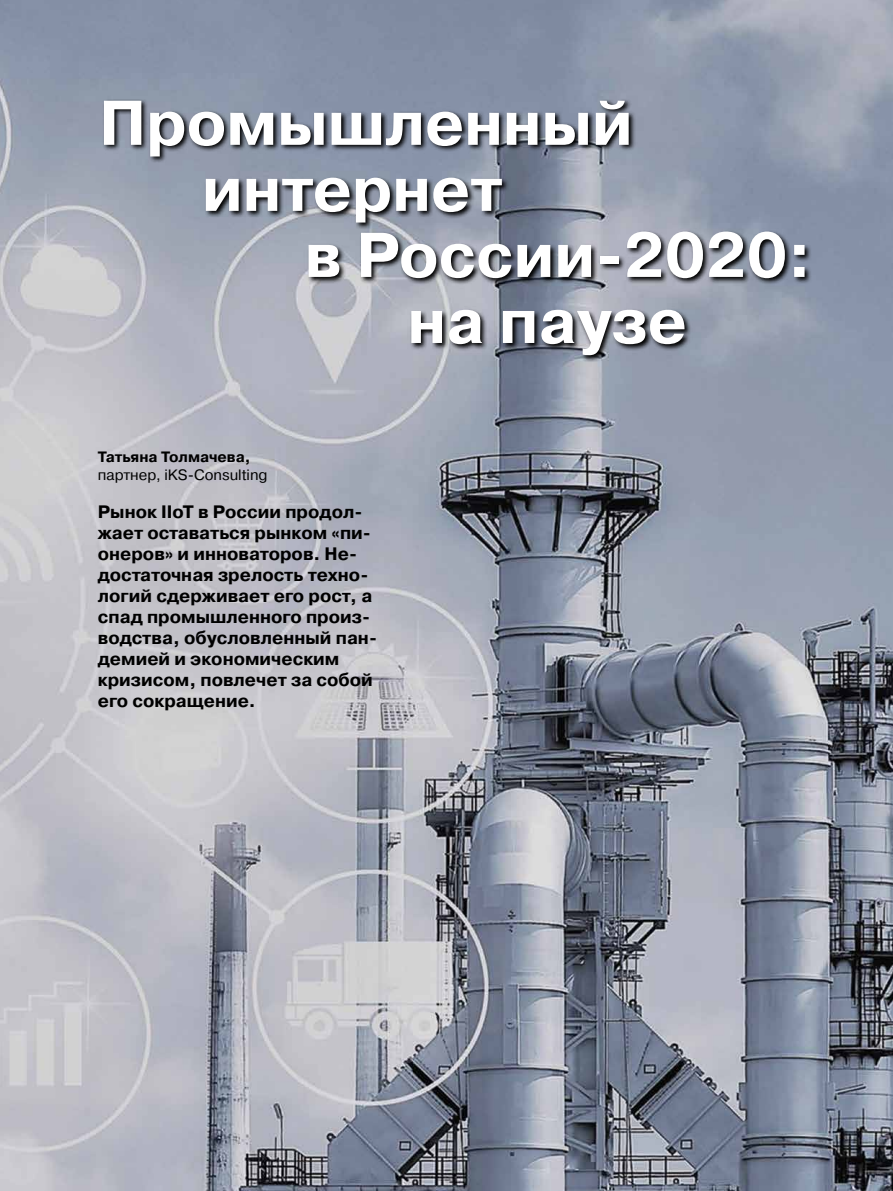
<style>
.page{position:relative;width:893px;height:1191px;background:#fff}
.page>*{position:absolute;margin:0;border:0;box-sizing:border-box;transform-origin:0 0}
.t1{font:700 63px/66px "Pragmatica";color:#fff;text-align:center}
.t2{font:700 18px/21px "Pragmatica";color:#000}
.t3{font:15px "Pragmatica";color:#000}
.t4{font:700 15px "Pragmatica";color:#000}
</style>
<div class="page">
<img style="left:0;top:0;width:893px;height:1191px">
<svg style="left:102px;top:99px;width:710px;height:264px;background:#818794"></svg>
<h1 class="t1" style="left:99px;top:91px;width:535px">Промышленный интернет</h1>
<h1 class="t1" style="left:305px;top:223px;width:508px">в России-2020: на паузе</h1>
<p class="t4" style="left:98px;top:447px;width:154px">Татьяна Толмачева,</p>
<p class="t3" style="left:98px;top:466px;width:171px">партнер, iKS-Consulting</p>
<p class="t2" style="left:98px;top:501px;width:281px">Рынок IIoT в России продол&shy;жает оставаться рынком «пи&shy;онеров» и инноваторов. Не&shy;достаточная зрелость техно&shy;логий сдерживает его рост, а спад промышленного произ&shy;водства, обусловленный пан&shy;демией и экономическим кризисом, повлечет за собой его сокращение.</p>
</div>
